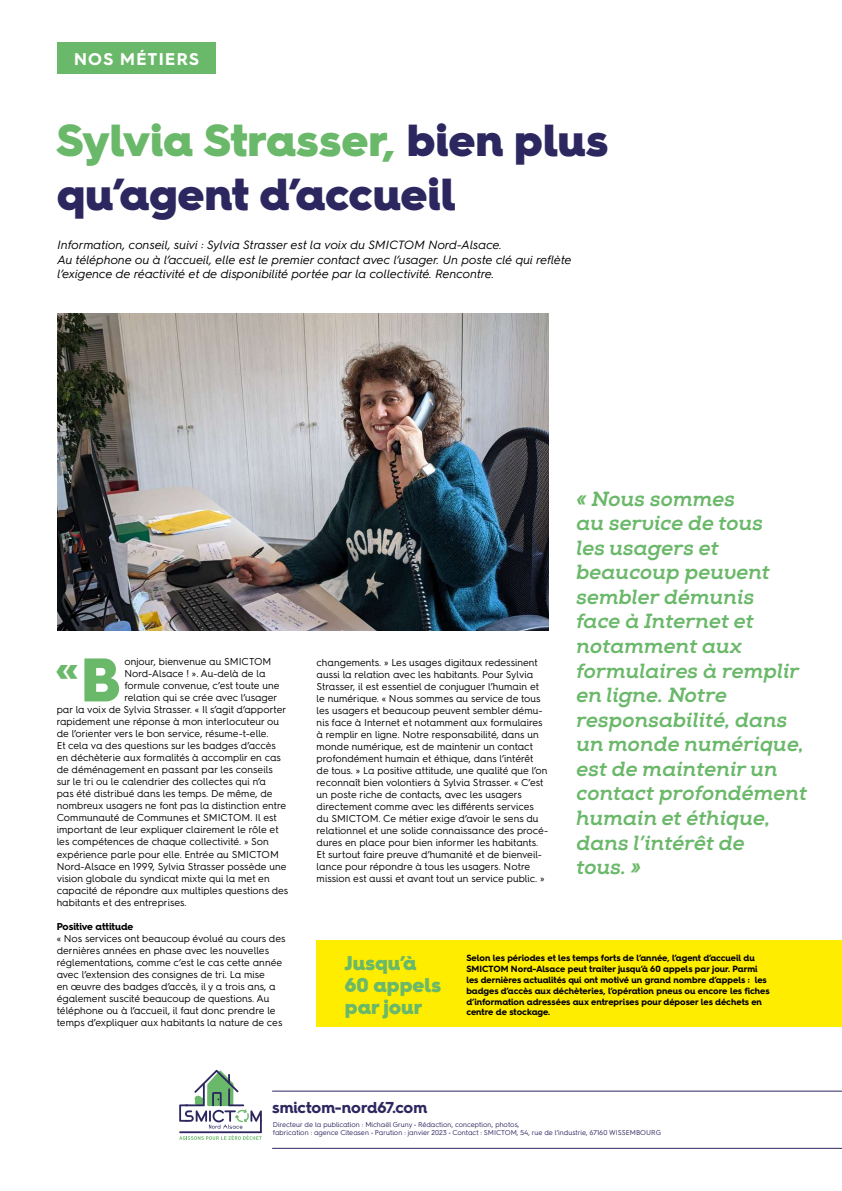
<style>
.page{position:relative;width:842px;height:1191px;background:#fff}
.page>*{position:absolute;margin:0;border:0;box-sizing:border-box;transform-origin:0 0}
.t1{font:900 45px/54px "Hurme Geometric Sans 4";color:#2d2760}
.t2{font:900 35.9px "Hurme Geometric Sans 4";color:#6ab869}
.t3{font:italic 700 20.5px/24.6px "Nexa Slabx";color:#6ab869}
.t4{font:900 20px/22px "Hurme Geometric Sans 4";color:#6ab869}
.t5{font:700 17px "Hurme Geometric Sans 4";letter-spacing:.08em;color:#fff}
.t6{font:700 15.8px "Hurme Geometric Sans 4";letter-spacing:-.005em;color:#2d2760}
.t7{font:italic 12px/14.4px "Hurme Geometric Sans 4";color:#000}
.t8{font:10px/12px "Hurme Geometric Sans 4";color:#000}
.t9{font:700 10px "Hurme Geometric Sans 4";letter-spacing:-.01em;color:#000}
.t10{font:700 9px/10.8px "Hurme Geometric Sans 4";color:#000}
.t11{font:7px/8.4px "Hurme Geometric Sans 4";color:#2d2760}
.s1{color:#6ab869}
.s2{font-size:61.6px}
</style>
<div class="page">
<div style="left:317px;top:940px;width:525px;height:87px;background:#ffed00"></div>
<div style="left:57px;top:43px;width:158px;height:31px;background:#6ab869"></div>
<hr style="left:272px;top:1091px;width:570px;height:1px;background:#2d2760">
<hr style="left:272px;top:1148px;width:570px;height:1px;background:#2d2760">
<svg style="left:179px;top:1069px;width:83px;height:70px"></svg>
<img style="left:57px;top:314px;width:491px;height:317px">
<h3 class="t5" style="left:74px;top:47px;width:127px">NOS MÉTIERS</h3>
<h1 class="t1" style="left:57px;top:113px;width:553px"><span class="s1">Sylvia Strasser,</span> bien plus qu’agent d’accueil</h1>
<p class="t7" style="left:58px;top:237px;width:516px">Information, conseil, suivi : Sylvia Strasser est la voix du SMICTOM Nord-Alsace.<br>Au téléphone ou à l’accueil, elle est le premier contact avec l’usager. Un poste clé qui reflète l’exigence de réactivité et de disponibilité portée par la collectivité. Rencontre.</p>
<h2 class="t2" style="left:56px;top:643px;width:67px">«<span class="s2">B</span></h2>
<p class="t8" style="left:124px;top:655px;width:148px">onjour, bienvenue au SMICTOM</p>
<p class="t8" style="left:124px;top:667px;width:143px">Nord-Alsace ! ». Au-delà de la</p>
<p class="t8" style="left:124px;top:679px;width:157px">formule convenue, c’est toute une</p>
<p class="t8" style="left:124px;top:691px;width:154px">relation qui se crée avec l’usager</p>
<p class="t8" style="left:57px;top:703px;width:231px">par la voix de Sylvia Strasser. « Il s’agit d’apporter</p>
<p class="t8" style="left:57px;top:715px;width:224px">rapidement une réponse à mon interlocuteur ou</p>
<p class="t8" style="left:57px;top:727px;width:213px">de l’orienter vers le bon service, résume-t-elle.</p>
<p class="t8" style="left:57px;top:739px;width:221px">Et cela va des questions sur les badges d’accès</p>
<p class="t8" style="left:57px;top:751px;width:226px">en déchèterie aux formalités à accomplir en cas</p>
<p class="t8" style="left:57px;top:763px;width:218px">de déménagement en passant par les conseils</p>
<p class="t8" style="left:57px;top:775px;width:211px">sur le tri ou le calendrier des collectes qui n’a</p>
<p class="t8" style="left:57px;top:787px;width:217px">pas été distribué dans les temps. De même, de</p>
<p class="t8" style="left:57px;top:799px;width:231px">nombreux usagers ne font pas la distinction entre</p>
<p class="t8" style="left:57px;top:811px;width:222px">Communauté de Communes et SMICTOM. Il est</p>
<p class="t8" style="left:57px;top:823px;width:223px">important de leur expliquer clairement le rôle et</p>
<p class="t8" style="left:57px;top:835px;width:214px">les compétences de chaque collectivité. » Son</p>
<p class="t8" style="left:57px;top:847px;width:224px">expérience parle pour elle. Entrée au SMICTOM</p>
<p class="t8" style="left:57px;top:859px;width:231px">Nord-Alsace en 1999, Sylvia Strasser possède une</p>
<p class="t8" style="left:57px;top:871px;width:215px">vision globale du syndicat mixte qui la met en</p>
<p class="t8" style="left:57px;top:883px;width:233px">capacité de répondre aux multiples questions des</p>
<p class="t8" style="left:57px;top:895px;width:132px">habitants et des entreprises.</p>
<p class="t9" style="left:57px;top:919px;width:78px">Positive attitude</p>
<p class="t8" style="left:57px;top:931px;width:230px">« Nos services ont beaucoup évolué au cours des dernières années en phase avec les nouvelles réglementations, comme c’est le cas cette année avec l’extension des consignes de tri. La mise<br>en œuvre des badges d’accès, il y a trois ans, a également suscité beaucoup de questions. Au téléphone ou à l’accueil, il faut donc prendre le temps d’expliquer aux habitants la nature de ces</p>
<p class="t8" style="left:317px;top:656px;width:233px">changements. » Les usages digitaux redessinent aussi la relation avec les habitants. Pour Sylvia Strasser, il est essentiel de conjuguer l’humain et le numérique. « Nous sommes au service de tous les usagers et beaucoup peuvent sembler dému&shy;nis face à Internet et notamment aux formulaires à remplir en ligne. Notre responsabilité, dans un monde numérique, est de maintenir un contact profondément humain et éthique, dans l’intérêt de tous. » La positive attitude, une qualité que l’on reconnaît bien volontiers à Sylvia Strasser. « C’est un poste riche de contacts, avec les usagers directement comme avec les différents services du SMICTOM. Ce métier exige d’avoir le sens du relationnel et une solide connaissance des procé&shy;dures en place pour bien informer les habitants.<br>Et surtout faire preuve d’humanité et de bienveil&shy;lance pour répondre à tous les usagers. Notre mission est aussi et avant tout un service public. »</p>
<p class="t3" style="left:576px;top:486px;width:232px">« Nous sommes<br>au service de tous<br>les usagers et beaucoup peuvent sembler démunis<br>face à Internet et notamment aux formulaires à remplir en ligne. Notre responsabilité, dans un monde numérique, est de maintenir un contact profondément humain et éthique, dans l’intérêt de<br>tous. »</p>
<h3 class="t4" style="left:345px;top:952px;width:98px">Jusqu’à<br>60 appels par jour</h3>
<p class="t10" style="left:466px;top:952px;width:305px">Selon les périodes et les temps forts de l’année, l’agent d’accueil du SMICTOM Nord-Alsace peut traiter jusqu’à 60 appels par jour. Parmi les dernières actualités qui ont motivé un grand nombre d’appels : les badges d’accès aux déchèteries, l’opération pneus ou encore les fiches d’information adressées aux entreprises pour déposer les déchets en centre de stockage.</p>
<h3 class="t6" style="left:272px;top:1096px;width:157px">smictom-nord67.com</h3>
<p class="t11" style="left:273px;top:1120px;width:390px">Directeur de la publication : Michaël Gruny • Rédaction, conception, photos,<br>fabrication : agence Citeasen • Parution : janvier 2023 • Contact : SMICTOM, 54, rue de l’industrie, 67160 WISSEMBOURG</p>
</div>
